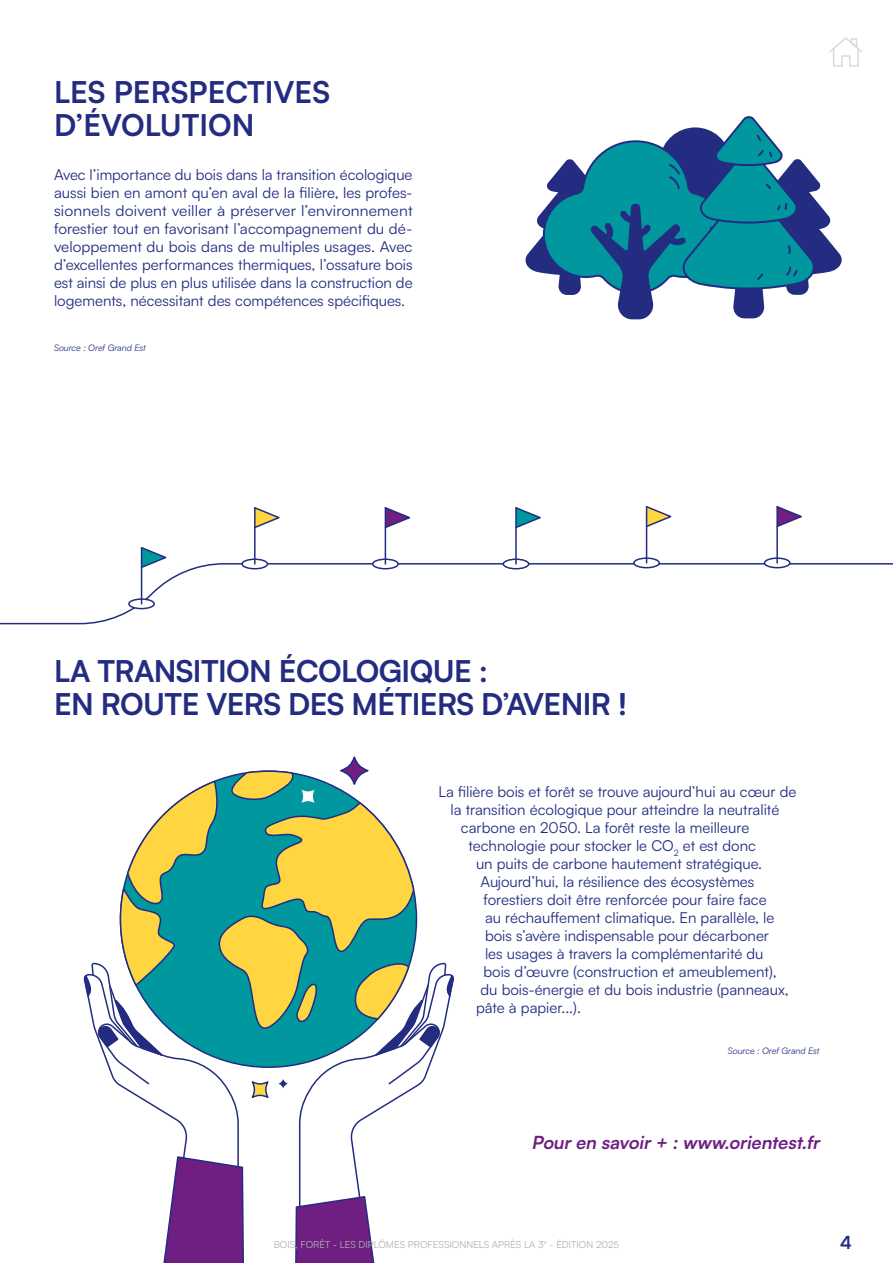
<style>
.page{position:relative;width:893px;height:1263px;background:#fff}
.page>*{position:absolute;margin:0;border:0;box-sizing:border-box;transform-origin:0 0}
.t1{font:700 30px/33px "Satoshi";letter-spacing:-.02em;color:#232c80}
.t2{font:700 30px/33px "Satoshi";color:#232c80}
.t3{font:italic 700 18px "Satoshi";color:#6f1e82}
.t4{font:700 18px "Satoshi";color:#232c80}
.t5{font:15px/18px "Satoshi";color:#232c80;text-align:justify}
.t6{font:9.75px "Satoshi";color:#b1b2b3}
.t7{font:italic 9px "Satoshi";color:#232c80}
</style>
<div class="page">
<svg style="left:0;top:562px;width:892px;height:63px"></svg>
<svg style="left:140px;top:547px;width:30px;height:22px"></svg>
<div style="left:129px;top:599px;width:25px;height:10px;background:#fff;border-radius:50%"></div>
<div style="left:128px;top:598px;width:27px;height:11px;border:2px solid #232c80;border-radius:50%"></div>
<hr style="left:141px;top:548px;width:1px;height:56px;background:#232c80">
<svg style="left:384px;top:507px;width:27px;height:22px"></svg>
<svg style="left:373px;top:559px;width:25px;height:10px"></svg>
<div style="left:372px;top:558px;width:27px;height:11px;border:2px solid #232c80;border-radius:50%"></div>
<hr style="left:385px;top:508px;width:1px;height:56px;background:#232c80">
<svg style="left:254px;top:507px;width:26px;height:21px"></svg>
<div style="left:242px;top:559px;width:25px;height:10px;background:#fff;border-radius:50%"></div>
<div style="left:241px;top:558px;width:27px;height:11px;border:2px solid #232c80;border-radius:50%"></div>
<hr style="left:254px;top:508px;width:2px;height:56px;background:#232c80">
<svg style="left:515px;top:507px;width:26px;height:21px"></svg>
<div style="left:503px;top:559px;width:26px;height:10px;background:#fff;border-radius:50%"></div>
<div style="left:503px;top:558px;width:26px;height:11px;border:2px solid #232c80;border-radius:50%"></div>
<hr style="left:515px;top:508px;width:2px;height:56px;background:#232c80">
<svg style="left:645px;top:506px;width:27px;height:22px"></svg>
<div style="left:634px;top:558px;width:25px;height:10px;background:#fff;border-radius:50%"></div>
<div style="left:633px;top:557px;width:27px;height:11px;border:2px solid #232c80;border-radius:50%"></div>
<hr style="left:646px;top:507px;width:1px;height:56px;background:#232c80">
<svg style="left:776px;top:506px;width:26px;height:21px"></svg>
<div style="left:764px;top:558px;width:26px;height:10px;background:#fff;border-radius:50%"></div>
<div style="left:764px;top:557px;width:27px;height:11px;border:2px solid #232c80;border-radius:50%"></div>
<hr style="left:776px;top:507px;width:2px;height:56px;background:#232c80">
<svg style="left:525px;top:116px;width:317px;height:204px"></svg>
<svg style="left:341px;top:757px;width:27px;height:27px"></svg>
<div style="left:340px;top:756px;width:29px;height:29px;border:2px solid #232c80;border-radius:50%"></div>
<svg style="left:84px;top:767px;width:370px;height:496px"></svg>
<svg style="left:829px;top:37px;width:34px;height:30px"></svg>
<h1 class="t2" style="left:54px;top:74px;width:278px">LES PERSPECTIVES<br>D’ÉVOLUTION</h1>
<p class="t5" style="left:54px;top:165px;width:360px">Avec l’importance du bois dans la transition écologique aussi bien en amont qu’en aval de la filière, les profes&shy;sionnels doivent veiller à préserver l’environnement forestier tout en favorisant l’accompagnement du dé&shy;veloppement du bois dans de multiples usages. Avec d’excellentes performances thermiques, l’ossature bois est ainsi de plus en plus utilisée dans la construction de logements, nécessitant des compétences spécifiques.</p>
<p class="t7" style="left:54px;top:342px;width:93px">Source : Oref Grand Est</p>
<h1 class="t1" style="left:54px;top:653px;width:575px">LA TRANSITION ÉCOLOGIQUE :<br>EN ROUTE VERS DES MÉTIERS D’AVENIR !</h1>
<p class="t5" style="left:438px;top:782px;width:359px">La filière bois et forêt se trouve aujourd’hui au cœur de</p>
<p class="t5" style="left:450px;top:800px;width:330px">la transition écologique pour atteindre la neutralité</p>
<p class="t5" style="left:461px;top:818px;width:290px">carbone en 2050. La forêt reste la meilleure</p>
<p class="t5" style="left:468px;top:836px;width:289px">technologie pour stocker le CO<sub>2</sub> et est donc</p>
<p class="t5" style="left:476px;top:854px;width:288px">un puits de carbone hautement stratégique.</p>
<p class="t5" style="left:480px;top:872px;width:275px">Aujourd’hui, la résilience des écosystèmes</p>
<p class="t5" style="left:483px;top:890px;width:285px">forestiers doit être renforcée pour faire face</p>
<p class="t5" style="left:485px;top:908px;width:291px">au réchauffement climatique. En parallèle, le</p>
<p class="t5" style="left:485px;top:926px;width:286px">bois s’avère indispensable pour décarboner</p>
<p class="t5" style="left:485px;top:944px;width:280px">les usages à travers la complémentarité du</p>
<p class="t5" style="left:483px;top:962px;width:295px">bois d’œuvre (construction et ameublement),</p>
<p class="t5" style="left:480px;top:980px;width:310px">du bois-énergie et du bois industrie (panneaux,</p>
<p class="t5" style="left:476px;top:998px;width:106px">pâte à papier...).</p>
<p class="t7" style="left:728px;top:1044px;width:93px">Source : Oref Grand Est</p>
<p class="t3" style="left:532px;top:1129px;width:294px">Pouren savoir+ :www.orientest.fr</p>
<p class="t6" style="left:274px;top:1237px;width:171px">Bois, Forêt - LES DI PLÔMES PROFESSIO</p>
<p class="t6" style="left:459px;top:1237px;width:115px">NNELS APRÈS LA 3<sup>e</sup> - ÉDITIO</p>
<p class="t6" style="left:586px;top:1237px;width:34px">N 2025</p>
<p class="t4" style="left:840px;top:1229px;width:13px">4</p>
</div>
